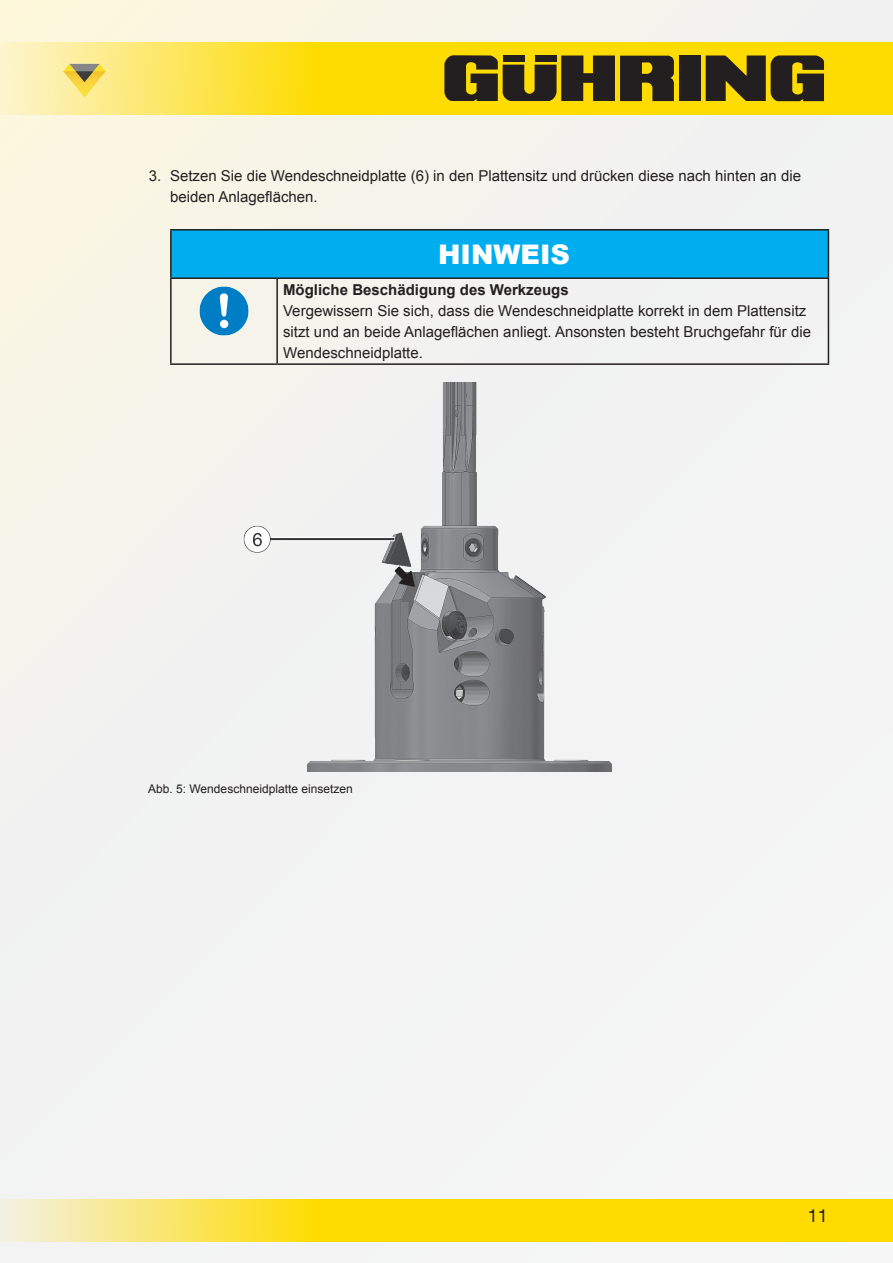
<style>
.page{position:relative;width:893px;height:1263px;background:#fff}
.page>*{position:absolute;margin:0;border:0;box-sizing:border-box;transform-origin:0 0}
.t1{font:900 27px "Arial";color:#fff}
.t2{font:18px "Helvetica Neue LTW1 G";color:#231f20}
.t3{font:15px/21px "Arial";color:#231f20}
.t4{font:700 15px "Arial";color:#231f20}
.t5{font:12px "Arial";color:#231f20}
</style>
<div class="page">
<div style="left:0;top:0;width:893px;height:1263px;background:linear-gradient(to right,#f5f3ec,#f3f4f5)"></div>
<svg style="left:0;top:43px;width:893px;height:72px;background:#fde12f"></svg>
<svg style="left:0;top:1199px;width:893px;height:43px;background:#fcdf29"></svg>
<div style="left:679px;top:56px;width:22px;height:45px;background:#231f20"></div>
<svg style="left:706px;top:55px;width:118px;height:46px;background:#4f4419"></svg>
<svg style="left:444px;top:55px;width:230px;height:46px;background:#554a18"></svg>
<img style="left:64px;top:64px;width:43px;height:42px">
<div style="left:171px;top:230px;width:657px;height:48px;background:#00aeef"></div>
<hr style="left:170px;top:229px;width:107px;height:1px;background:#231f20">
<hr style="left:170px;top:230px;width:2px;height:47px;background:#231f20">
<hr style="left:277px;top:229px;width:552px;height:1px;background:#231f20">
<hr style="left:828px;top:230px;width:1px;height:47px;background:#231f20">
<hr style="left:170px;top:277px;width:107px;height:2px;background:#231f20">
<hr style="left:170px;top:279px;width:2px;height:84px;background:#231f20">
<hr style="left:277px;top:277px;width:552px;height:2px;background:#231f20">
<hr style="left:276px;top:279px;width:2px;height:84px;background:#231f20">
<hr style="left:828px;top:279px;width:1px;height:84px;background:#231f20">
<hr style="left:170px;top:363px;width:107px;height:2px;background:#231f20">
<hr style="left:277px;top:363px;width:552px;height:2px;background:#231f20">
<img style="left:199px;top:285px;width:51px;height:51px">
<img style="left:209px;top:382px;width:475px;height:389px">
<p class="t3" style="left:170px;top:165px;width:632px;text-indent:-21px">3. Setzen Sie die Wendeschneidplatte (6) in den Plattensitz und drücken diese nach hinten an die beiden Anlageflächen.</p>
<h1 class="t1" style="left:438px;top:234px;width:133px">HINWEIS</h1>
<p class="t4" style="left:283px;top:279px;width:287px">Mögliche Beschädigung des Werkzeugs</p>
<p class="t3" style="left:283px;top:300px;width:529px">Vergewissern Sie sich, dass die Wendeschneidplatte korrekt in dem Plattensitz sitzt und an beide Anlageflächen anliegt. Ansonsten besteht Bruchgefahr für die<br>Wendeschneidplatte.</p>
<p class="t5" style="left:148px;top:780px;width:206px">Abb. 5: Wendeschneidplatte einsetzen</p>
<p class="t2" style="left:808px;top:1204px;width:22px">11</p>
</div>
